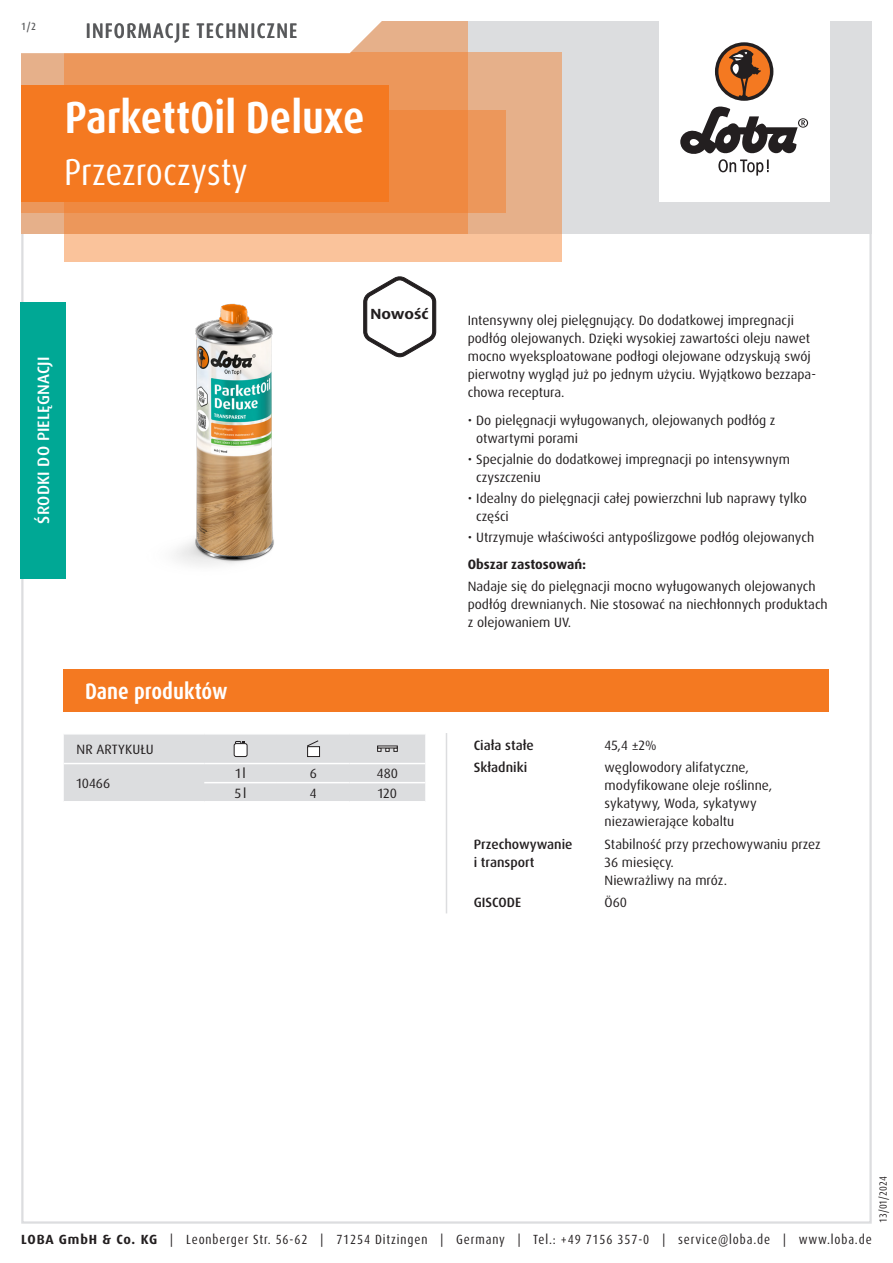
<style>
.page{position:relative;width:893px;height:1263px;background:#fff}
.page>*{position:absolute;margin:0;border:0;box-sizing:border-box;transform-origin:0 0}
.Produktname_weiss{font:700 condensed 45px "Dax Pro";color:#fff}
.Variante_weiss{font:condensed 37.5px "Dax Pro";color:#fff}
.Abschnitt{font:700 condensed 22.5px "Dax Pro";color:#fff}
.TI{font:500 condensed 21px "Dax Pro";letter-spacing:.06em;color:#57585a}
.Produktart_Reinigung-Pflege{font:500 16.5px "Dax Pro";letter-spacing:.01em;color:#fff}
.Logos_Hinweis_Neuheit{font:700 expanded 14.7px "Dax Pro";color:#231f20}
.Text{font:13.5px/18px "Dax Pro";color:#231f20}
.Text_ohne_Silbentrennung{font:13.5px/18px "Dax Pro";color:#231f20}
.Text_Medium{font:500 13.5px/18px "Dax Pro";color:#231f20}
.Text_Bold{font:700 13.5px "Dax Pro";color:#231f20}
.Text_zentriert{font:13.5px "Dax Pro";color:#231f20}
.Text_Großbuchstaben{font:13.5px "Dax Pro";letter-spacing:.01em;color:#231f20}
.t1{font:condensed 13.35px "Dax Pro";letter-spacing:.065em;color:#231f20}
.t2{font:condensed 10.5px "Dax Pro";color:#231f20}
.t3{font:500 condensed 10.5px "Dax Pro";color:#57585a}
.s1{font-weight:700;font-stretch:normal}
</style>
<div class="page">
<hr style="left:446px;top:733px;width:1px;height:180px;background:#dcdddf">
<svg style="left:64px;top:734px;width:361px;height:67px"></svg>
<div style="left:64px;top:669px;width:765px;height:43px;background:#f47921"></div>
<img style="left:174px;top:303px;width:228px;height:262px">
<div style="left:20px;top:302px;width:46px;height:276px;background:#00a895"></div>
<div style="left:21px;top:21px;width:851px;height:213px;background:#dcdddf"></div>
<div style="left:659px;top:0;width:170px;height:202px;background:#fff"></div>
<svg style="left:680px;top:106px;width:128px;height:70px"></svg>
<div style="left:715px;top:42px;width:58px;height:59px;background:#231f20;border-radius:50%"></div>
<svg style="left:718px;top:45px;width:52px;height:52px"></svg>
<div style="left:64px;top:52px;width:497px;height:209px;background:linear-gradient(to right,#fec79f,#efb992)"></div>
<div style="left:21px;top:111px;width:485px;height:102px;background:#ec975b"></div>
<svg style="left:21px;top:21px;width:447px;height:213px;fill:#ec975b"></svg>
<svg style="left:21px;top:21px;width:411px;height:34px"></svg>
<div style="left:21px;top:85px;width:367px;height:117px;background:#f47921"></div>
<svg style="left:363px;top:276px;width:73px;height:81px"></svg>
<p class="t3" style="left:21px;top:19px;width:16px">1/2</p>
<p class="TI" style="left:86px;top:17px;width:213px">INFORMACJE TECHNICZNE</p>
<p class="Produktname_weiss" style="left:65px;top:89px;width:301px">ParkettOil Deluxe</p>
<p class="Variante_weiss" style="left:64px;top:148px;width:185px">Przezroczysty</p>
<p class="Produktart_Reinigung-Pflege" style="left:33px;top:524px;width:168px;rotate:-90deg">ŚRODKI DO PIELĘGNACJI</p>
<p class="Logos_Hinweis_Neuheit" style="left:371px;top:305px;width:60px">Nowość</p>
<p class="Abschnitt" style="left:85px;top:677px;width:144px">Dane produktów</p>
<p class="Text_Großbuchstaben" style="left:77px;top:740px;width:79px">NR ARTYKUŁU</p>
<p class="Text" style="left:77px;top:774px;width:35px">10466</p>
<p class="Text_zentriert" style="left:235px;top:765px;width:12px">1l</p>
<p class="Text_zentriert" style="left:310px;top:765px;width:9px">6</p>
<p class="Text_zentriert" style="left:377px;top:765px;width:22px">480</p>
<p class="Text_zentriert" style="left:235px;top:784px;width:13px">5l</p>
<p class="Text_zentriert" style="left:310px;top:784px;width:8px">4</p>
<p class="Text_zentriert" style="left:378px;top:784px;width:21px">120</p>
<p class="Text" style="left:468px;top:312px;width:350px">Intensywny olej pielęgnujący. Do dodatkowej impregnacji podłóg olejowanych. Dzięki wysokiej zawartości oleju nawet mocno wyeksploatowane podłogi olejowane odzyskują swój pierwotny wygląd już po jednym użyciu. Wyjątkowo bezzapa&shy;chowa receptura.</p>
<p class="Text" style="left:476px;top:411px;width:301px;text-indent:-9px">• Do pielęgnacji wyługowanych, olejowanych podłóg z otwartymi porami</p>
<p class="Text" style="left:476px;top:450px;width:315px;text-indent:-9px">• Specjalnie do dodatkowej impregnacji po intensywnym czyszczeniu</p>
<p class="Text" style="left:476px;top:489px;width:332px;text-indent:-9px">• Idealny do pielęgnacji całej powierzchni lub naprawy tylko części</p>
<p class="Text" style="left:468px;top:528px;width:348px">• Utrzymuje właściwości antypoślizgowe podłóg olejowanych</p>
<p class="Text_Bold" style="left:468px;top:556px;width:120px">Obszar zastosowań:</p>
<p class="Text" style="left:468px;top:577px;width:362px">Nadaje się do pielęgnacji mocno wyługowanych olejowanych podłóg drewnianych. Nie stosować na niechłonnych produktach z olejowaniem UV.</p>
<p class="Text_Medium" style="left:474px;top:736px;width:62px">Ciała stałe</p>
<p class="Text_ohne_Silbentrennung" style="left:605px;top:736px;width:54px">45,4 ±2%</p>
<p class="Text_Medium" style="left:474px;top:759px;width:55px">Składniki</p>
<p class="Text_ohne_Silbentrennung" style="left:605px;top:759px;width:169px">węglowodory alifatyczne, modyfikowane oleje roślinne, sykatywy, Woda, sykatywy niezawierające kobaltu</p>
<p class="Text_Medium" style="left:474px;top:835px;width:100px">Przechowywanie i transport</p>
<p class="Text_ohne_Silbentrennung" style="left:605px;top:835px;width:218px">Stabilność przy przechowywaniu przez<br>36 miesięcy.</p>
<p class="Text_ohne_Silbentrennung" style="left:605px;top:871px;width:124px">Niewrażliwy na mróz.</p>
<p class="Text_Medium" style="left:474px;top:894px;width:49px">GISCODE</p>
<p class="Text_ohne_Silbentrennung" style="left:605px;top:894px;width:24px">Ö60</p>
<p class="t2" style="left:876px;top:1222px;width:48px;rotate:-90deg">13/01/2024</p>
<p class="t1" style="left:21px;top:1230px;width:852px"><span class="s1">LOBA GmbH &amp; Co. KG</span> | Leonberger Str. 56-62 | 71254 Ditzingen | Germany | Tel.: +49 7156 357-0 | service@loba.de | www.loba.de</p>
</div>
